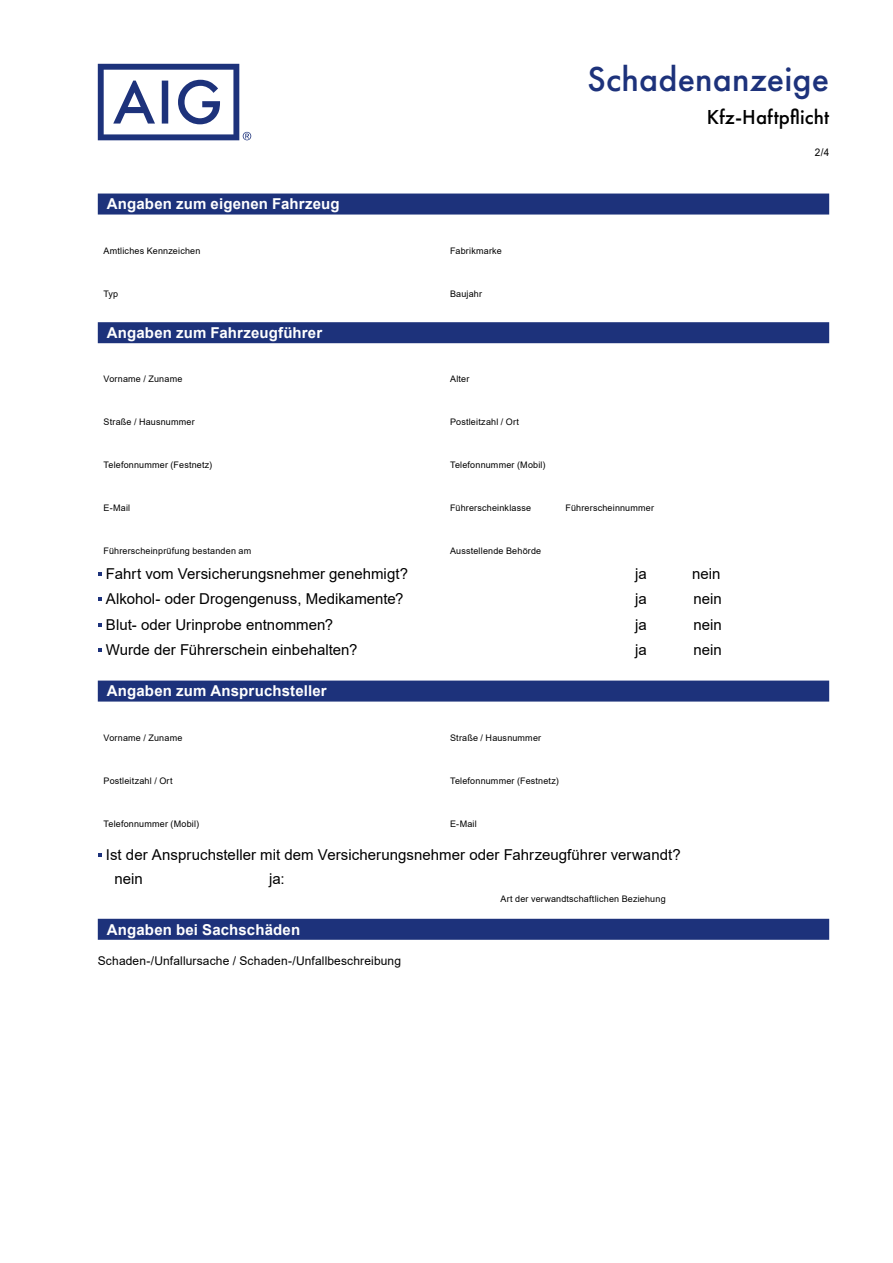
<style>
.page{position:relative;width:893px;height:1263px;background:#fff}
.page>*{position:absolute;margin:0;border:0;box-sizing:border-box;transform-origin:0 0}
.t1{font:500 36px "Futura PT";letter-spacing:.005em;color:#1d327b}
.t2{font:500 21px "Futura PT";letter-spacing:.005em;color:#000}
.t3{font:15px/24px "Arial";letter-spacing:.005em;color:#000}
.t4{font:700 15px "Arial";letter-spacing:.01em;color:#fff}
.t5{font:12px "Arial";letter-spacing:.01em;color:#000}
.t6{font:10.5px "Arial";color:#000;scale:.95 1}
.t7{font:9px "Arial";letter-spacing:.02em;color:#000}
</style>
<div class="page">
<svg style="left:98px;top:64px;width:153px;height:76px"></svg>
<div style="left:98px;top:194px;width:731px;height:21px;background:#1d327b"></div>
<div style="left:98px;top:322px;width:731px;height:21px;background:#1d327b"></div>
<div style="left:98px;top:680px;width:731px;height:21px;background:#1d327b"></div>
<div style="left:98px;top:919px;width:731px;height:21px;background:#1d327b"></div>
<svg style="left:98px;top:572px;width:4px;height:4px"></svg>
<svg style="left:98px;top:597px;width:4px;height:4px"></svg>
<svg style="left:98px;top:623px;width:4px;height:4px"></svg>
<svg style="left:98px;top:648px;width:4px;height:4px"></svg>
<svg style="left:98px;top:853px;width:4px;height:4px"></svg>
<h1 class="t1" style="left:587px;top:58px;width:243px">Schadenanzeige</h1>
<h2 class="t2" style="left:707px;top:105px;width:124px">Kfz-Haftpflicht</h2>
<p class="t6" style="left:815px;top:145px;width:17px">2/4</p>
<h3 class="t4" style="left:107px;top:193px;width:234px">Angaben zum eigenen Fahrzeug</h3>
<p class="t7" style="left:104px;top:244px;width:98px">Amtliches Kennzeichen</p>
<p class="t7" style="left:450px;top:244px;width:53px">Fabrikmarke</p>
<p class="t7" style="left:104px;top:287px;width:16px">Typ</p>
<p class="t7" style="left:450px;top:287px;width:34px">Baujahr</p>
<h3 class="t4" style="left:107px;top:322px;width:217px">Angaben zum Fahrzeugführer</h3>
<p class="t7" style="left:104px;top:373px;width:80px">Vorname / Zuname</p>
<p class="t7" style="left:450px;top:373px;width:21px">Alter</p>
<p class="t7" style="left:104px;top:416px;width:93px">Straße / Hausnummer</p>
<p class="t7" style="left:450px;top:416px;width:71px">Postleitzahl / Ort</p>
<p class="t7" style="left:104px;top:459px;width:110px">Telefonnummer (Festnetz)</p>
<p class="t7" style="left:450px;top:459px;width:97px">Telefonnummer (Mobil)</p>
<p class="t7" style="left:104px;top:502px;width:28px">E-Mail</p>
<p class="t7" style="left:450px;top:502px;width:83px">Führerscheinklasse</p>
<p class="t7" style="left:566px;top:502px;width:90px">Führerscheinnummer</p>
<p class="t7" style="left:104px;top:544px;width:149px">Führerscheinprüfung bestanden am</p>
<p class="t7" style="left:450px;top:544px;width:93px">Ausstellende Behörde</p>
<h3 class="t3" style="left:106px;top:562px;width:304px">Fahrt vom Versicherungsnehmer genehmigt?</h3>
<h3 class="t3" style="left:635px;top:562px;width:13px">ja</h3>
<h3 class="t3" style="left:692px;top:562px;width:30px">nein</h3>
<h3 class="t3" style="left:106px;top:587px;width:299px">Alkohol- oder Drogengenuss, Medikamente?</h3>
<h3 class="t3" style="left:635px;top:587px;width:13px">ja</h3>
<h3 class="t3" style="left:693px;top:587px;width:30px">nein</h3>
<h3 class="t3" style="left:106px;top:612px;width:229px">Blut- oder Urinprobe entnommen?</h3>
<h3 class="t3" style="left:635px;top:612px;width:13px">ja</h3>
<h3 class="t3" style="left:693px;top:612px;width:30px">nein</h3>
<h3 class="t3" style="left:106px;top:637px;width:253px">Wurde der Führerschein einbehalten?</h3>
<h3 class="t3" style="left:635px;top:637px;width:13px">ja</h3>
<h3 class="t3" style="left:693px;top:637px;width:30px">nein</h3>
<h3 class="t4" style="left:107px;top:680px;width:221px">Angaben zum Anspruchsteller</h3>
<p class="t7" style="left:104px;top:731px;width:80px">Vorname / Zuname</p>
<p class="t7" style="left:450px;top:731px;width:93px">Straße / Hausnummer</p>
<p class="t7" style="left:104px;top:774px;width:71px">Postleitzahl / Ort</p>
<p class="t7" style="left:450px;top:774px;width:110px">Telefonnummer (Festnetz)</p>
<p class="t7" style="left:104px;top:817px;width:97px">Telefonnummer (Mobil)</p>
<p class="t7" style="left:450px;top:817px;width:28px">E-Mail</p>
<h3 class="t3" style="left:114px;top:843px;width:568px;text-indent:-9px">Ist der Anspruchsteller mit dem Versicherungsnehmer oder Fahrzeugführer verwandt? nein</h3>
<h3 class="t3" style="left:269px;top:867px;width:17px">ja:</h3>
<h3 class="t4" style="left:107px;top:919px;width:195px">Angaben bei Sachschäden</h3>
<h3 class="t5" style="left:98px;top:953px;width:305px">Schaden-/Unfallursache / Schaden-/Unfallbeschreibung</h3>
<p class="t7" style="left:500px;top:893px;width:167px">Art der verwandtschaftlichen Beziehung</p>
</div>
